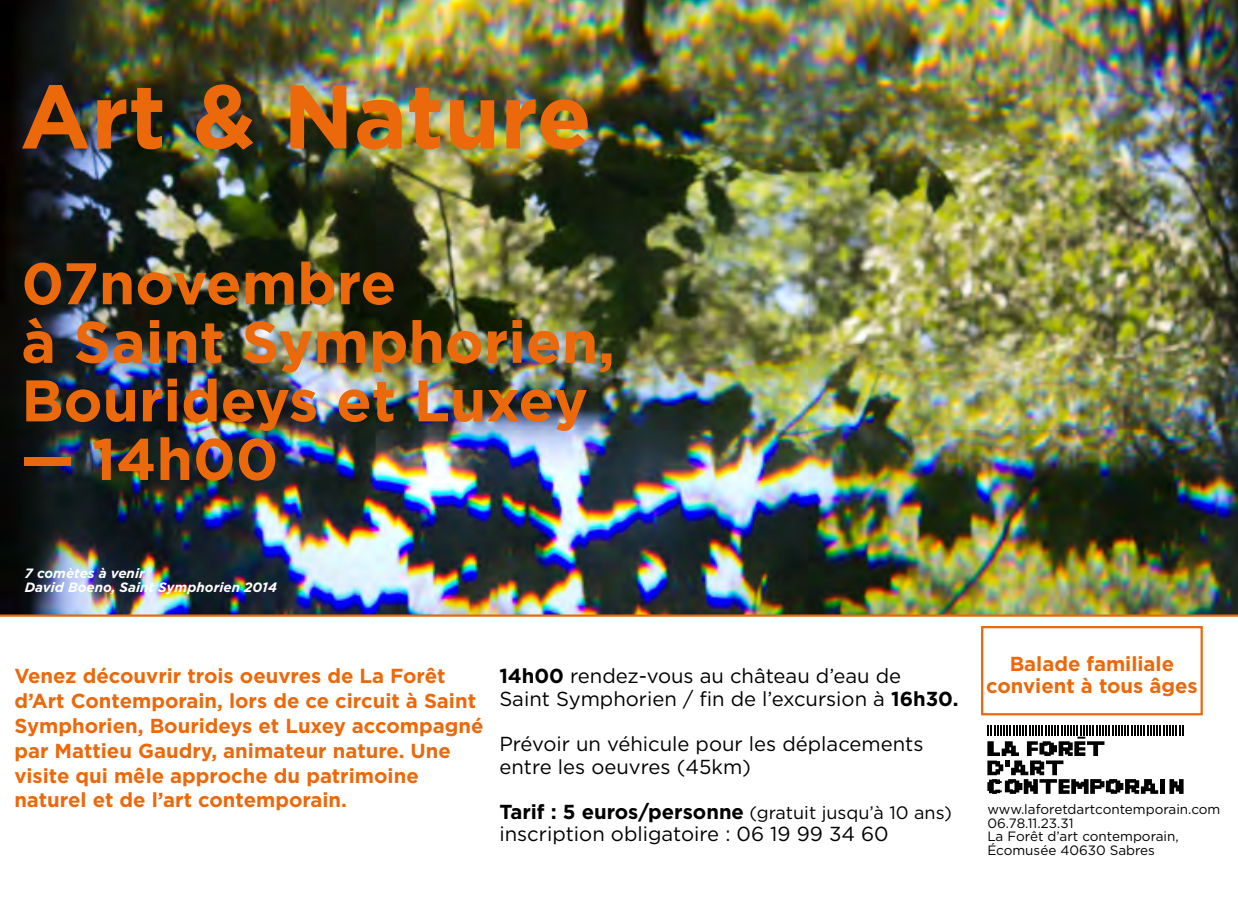
<style>
.page{position:relative;width:1238px;height:897px;background:#fff}
.page>*{position:absolute;margin:0;border:0;box-sizing:border-box;transform-origin:0 0}
.t1{font:700 90px "Gotham";color:#eb690b}
.t2{font:700 58.5px/58.5px "Gotham";color:#eb690b}
.t3{font:700 20.25px/24.8px "Gotham";color:#eb690b}
.t4{font:20.25px/22.5px "Gotham";color:#000}
.t5{font:13.5px/13.5px "Gotham";color:#000}
.t6{font:italic 700 13.5px/13.5px "Gotham";color:#fff}
.s1{font-weight:700}
.s2{font-size:18px}
</style>
<div class="page">
<img style="left:0;top:0;width:1237px;height:614px">
<svg style="left:0;top:614px;width:1237px;height:180px"></svg>
<svg style="left:987px;top:725px;width:196px;height:68px"></svg>
<div style="left:981px;top:625px;width:221px;height:90px;border:2px solid #eb690b"></div>
<h1 class="t1" style="left:20px;top:57px;width:573px">Art &amp; Nature</h1>
<h2 class="t2" style="left:21px;top:254px;width:595px">07novembre<br>à Saint Symphorien,<br>Bourideys et Luxey</h2>
<h2 class="t2" style="left:21px;top:429px;width:258px">— 14h00</h2>
<p class="t6" style="left:25px;top:566px;width:254px">7 comètes à venir<br>David Boeno, Saint Symphorien 2014</p>
<p class="t3" style="left:14px;top:663px;width:470px">Venez découvrir trois oeuvres de La Forêt d’Art Contemporain, lors de ce circuit à Saint Symphorien, Bourideys et Luxey accompagné par Mattieu Gaudry, animateur nature. Une visite qui mêle approche du patrimoine naturel et de l’art contemporain.</p>
<p class="t4" style="left:499px;top:664px;width:460px"><span class="s1">14h00</span> rendez-vous au château d’eau de<br>Saint Symphorien / fin de l’excursion à <span class="s1">16h30.</span></p>
<p class="t4" style="left:499px;top:731px;width:426px">Prévoir un véhicule pour les déplacements entre les oeuvres (45km)</p>
<p class="t4" style="left:499px;top:799px;width:454px"><span class="s1">Tarif : 5 euros/personne</span> <span class="s2">(gratuit jusqu’à 10 ans) </span>inscription obligatoire : 06 19 99 34 60</p>
<p class="t3" style="left:986px;top:651px;width:213px;line-height:22.5px;text-align:center">Balade familiale convient à tous âges</p>
<p class="t5" style="left:987px;top:802px;width:234px">www.laforetdartcontemporain.com<br>06.78.11.23.31<br>La Forêt d’art contemporain,<br>Écomusée 40630 Sabres</p>
</div>
